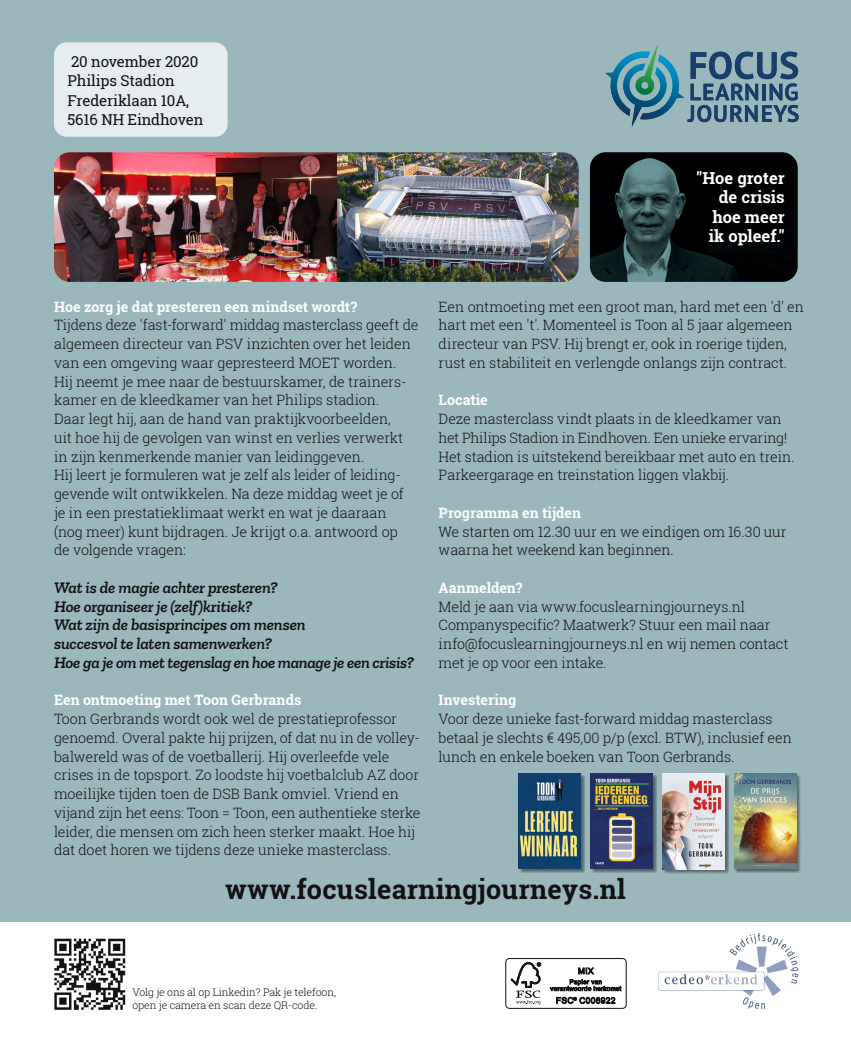
<style>
.page{position:relative;width:851px;height:1063px;background:#fff}
.page>*{position:absolute;margin:0;border:0;box-sizing:border-box;transform-origin:0 0}
.t1{font:700 27px "Roboto Slab";letter-spacing:.01em;color:#121212}
.t2{font:italic 600 16.5px/18.8px "Zilla Slab";letter-spacing:-.015em;color:#121212}
.t3{font:700 16.5px/19.5px "Roboto Slab";color:#fff;text-align:right}
.t4{font:15px/19.5px "Roboto Slab";letter-spacing:-.01em;color:#121212}
.t5{font:300 14.25px/18.8px "Roboto Slab";letter-spacing:-.005em;color:#121212}
.t6{font:700 14.25px "Roboto Slab";letter-spacing:-.005em;color:#fff}
.t7{font:300 10.5px/13.5px "Roboto Slab";letter-spacing:-.01em;color:#121212}
</style>
<div class="page">
<img style="left:658px;top:933px;width:141px;height:76px">
<div style="left:0;top:0;width:850px;height:922px;background:#9ab7bc"></div>
<svg style="left:605px;top:44px;width:193px;height:83px"></svg>
<div style="left:505px;top:958px;width:121px;height:51px;border:1px solid #121212;border-radius:4px"></div>
<svg style="left:510px;top:962px;width:30px;height:42px"></svg>
<svg style="left:550px;top:967px;width:71px;height:37px"></svg>
<img style="left:54px;top:938px;width:72px;height:72px">
<img style="left:590px;top:152px;width:207px;height:130px">
<img style="left:54px;top:152px;width:524px;height:130px">
<div style="left:54px;top:42px;width:173px;height:95px;background:#e6edee;border-radius:13px"></div>
<div style="left:734px;top:774px;width:66px;height:99px;background:#121212;opacity:.5"></div>
<img style="left:734px;top:774px;width:62px;height:95px">
<div style="left:663px;top:774px;width:65px;height:99px;background:#121212;opacity:.5"></div>
<img style="left:662px;top:774px;width:62px;height:95px">
<div style="left:591px;top:774px;width:66px;height:99px;background:#121212;opacity:.5"></div>
<img style="left:590px;top:774px;width:62px;height:95px">
<div style="left:519px;top:774px;width:66px;height:99px;background:#121212;opacity:.5"></div>
<img style="left:518px;top:774px;width:63px;height:95px">
<p class="t4" style="left:68px;top:51px;width:137px">20 november 2020<br>Philips Stadion<br>Frederiklaan 10A,<br>5616 NH Eindhoven</p>
<p class="t3" style="left:696px;top:168px;width:90px">"Hoe groter de crisis hoe meer ik opleef."</p>
<p class="t6" style="left:54px;top:297px;width:304px">Hoe zorg je dat presteren een mindset wordt?</p>
<p class="t5" style="left:54px;top:315px;width:366px">Tijdens deze 'fast-forward' middag masterclass geeft de algemeen directeur van PSV inzichten over het leiden van een omgeving waar gepresteerd MOET worden.<br>Hij neemt je mee naar de bestuurskamer, de trainers&shy;kamer en de kleedkamer van het Philips stadion.<br>Daar legt hij, aan de hand van praktijkvoorbeelden,<br>uit hoe hij de gevolgen van winst en verlies verwerkt in zijn kenmerkende manier van leidinggeven.<br>Hij leert je formuleren wat je zelf als leider of leiding&shy;gevende wilt ontwikkelen. Na deze middag weet je of je in een prestatieklimaat werkt en wat je daaraan (nog meer) kunt bijdragen. Je krijgt o.a. antwoord op<br>de volgende vragen:</p>
<p class="t2" style="left:54px;top:578px;width:361px">Wat is de magie achter presteren?<br>Hoe organiseer je (zelf)kritiek?<br>Wat zijn de basisprincipes om mensen<br>succesvol te laten samenwerken?<br>Hoe ga je om met tegenslag en hoe manage je een crisis?</p>
<p class="t6" style="left:54px;top:690px;width:249px">Een ontmoeting met Toon Gerbrands</p>
<p class="t5" style="left:54px;top:709px;width:368px">Toon Gerbrands wordt ook wel de prestatieprofessor genoemd. Overal pakte hij prijzen, of dat nu in de volley&shy;balwereld was of de voetballerij. Hij overleefde vele crises in de topsport. Zo loodste hij voetbalclub AZ door moeilijke tijden toen de DSB Bank omviel. Vriend en vijand zijn het eens: Toon = Toon, een authentieke sterke leider, die mensen om zich heen sterker maakt. Hoe hij dat doet horen we tijdens deze unieke masterclass.</p>
<p class="t5" style="left:438px;top:297px;width:367px">Een ontmoeting met een groot man, hard met een 'd' en hart met een 't'. Momenteel is Toon al 5 jaar algemeen directeur van PSV. Hij brengt er, ook in roerige tijden, rust en stabiliteit en verlengde onlangs zijn contract.</p>
<p class="t6" style="left:438px;top:390px;width:51px">Locatie</p>
<p class="t5" style="left:438px;top:409px;width:357px">Deze masterclass vindt plaats in de kleedkamer van het Philips Stadion in Eindhoven. Een unieke ervaring!<br>Het stadion is uitstekend bereikbaar met auto en trein.<br>Parkeergarage en treinstation liggen vlakbij.</p>
<p class="t6" style="left:438px;top:503px;width:144px">Programma en tijden</p>
<p class="t5" style="left:438px;top:522px;width:349px">We starten om 12.30 uur en we eindigen om 16.30 uur waarna het weekend kan beginnen.</p>
<p class="t6" style="left:438px;top:578px;width:85px">Aanmelden?</p>
<p class="t5" style="left:438px;top:597px;width:351px">Meld je aan via www.focuslearningjourneys.nl Companyspecific? Maatwerk? Stuur een mail naar info@focuslearningjourneys.nl en wij nemen contact met je op voor een intake.</p>
<p class="t6" style="left:438px;top:690px;width:79px">Investering</p>
<p class="t5" style="left:438px;top:709px;width:355px">Voor deze unieke fast-forward middag masterclass betaal je slechts € 495,00 p/p (excl. BTW), inclusief een lunch en enkele boeken van Toon Gerbrands.</p>
<h1 class="t1" style="left:225px;top:871px;width:402px">www.focuslearningjourneys.nl</h1>
<p class="t7" style="left:132px;top:985px;width:205px">Volg je ons al op Linkedin? Pak je telefoon, open je camera en scan deze QR-code.</p>
</div>
